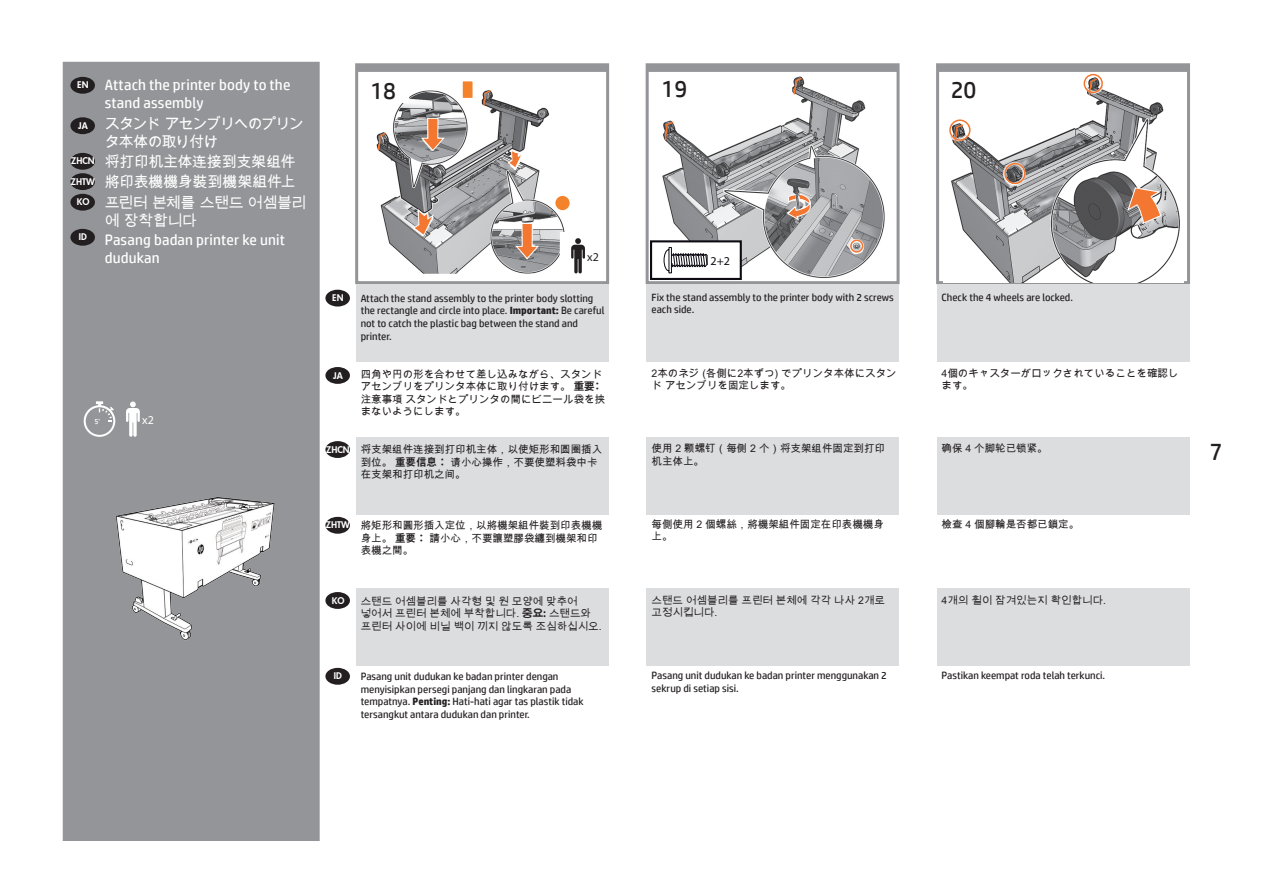
<style>
.page{position:relative;width:1266px;height:890px;background:#fff}
.page>*{position:absolute;margin:0;border:0;box-sizing:border-box;transform-origin:0 0}
.t1{font:24px "HP Simplified";color:#231f20}
.t2{font:15px/18px "HP Simplified";letter-spacing:.01em;color:#fff}
.t3{font:15px/20.1px "Arial Unicode MS";letter-spacing:-.04em;color:#fff}
.t4{font:15px/18px "Arial Unicode MS";letter-spacing:-.08em;color:#fff}
.t5{font:12px "Myriad Pro";color:#0d0a12}
.t6{font:12px "Myriad Pro";color:#fff}
.t7{font:12px "Myriad Pro";color:#231f20}
.t8{font:10.5px/12.6px "HP Simplified";color:#231f20}
.t9{font:10.5px/12.6px "Arial Unicode MS";color:#231f20}
.t10{font:9px "Futura Hv";color:#fff}
.t11{font:7.5px "HP Simplified";color:#fff}
.s1{font-weight:700}
.s2{font-family:"Koz Go Pro";font-weight:700}
.s3{font-family:"Adobe Gothic Std";font-weight:700}
</style>
<div class="page">
<div style="left:357px;top:65px;width:251px;height:217px;background:#939598"></div>
<div style="left:357px;top:72px;width:251px;height:210px;background:#fff"></div>
<div style="left:355px;top:63px;width:254px;height:221px;border:3px solid #939598"></div>
<div style="left:647px;top:65px;width:251px;height:217px;background:#939598"></div>
<div style="left:648px;top:72px;width:250px;height:210px;background:#fff"></div>
<div style="left:646px;top:63px;width:253px;height:221px;border:3px solid #939598"></div>
<div style="left:937px;top:65px;width:251px;height:217px;background:#939598"></div>
<div style="left:938px;top:72px;width:250px;height:210px;background:#fff"></div>
<div style="left:936px;top:63px;width:254px;height:221px;border:3px solid #939598"></div>
<div style="left:63px;top:62px;width:257px;height:778px;background:#939598"></div>
<svg style="left:126px;top:401px;width:14px;height:35px"></svg>
<svg style="left:84px;top:401px;width:31px;height:35px"></svg>
<img style="left:376px;top:90px;width:189px;height:184px">
<img style="left:662px;top:79px;width:223px;height:199px">
<svg style="left:571px;top:238px;width:14px;height:35px"></svg>
<img style="left:944px;top:77px;width:239px;height:206px">
<svg style="left:662px;top:79px;width:38px;height:23px"></svg>
<div style="left:554px;top:195px;width:16px;height:16px;background:#f4822b;border-radius:50%"></div>
<div style="left:554px;top:194px;width:17px;height:18px;border:2px solid #fff;border-radius:50%"></div>
<div style="left:461px;top:80px;width:13px;height:19px;background:#f4822b;border:2px solid #fff"></div>
<img style="left:116px;top:497px;width:159px;height:143px">
<div style="left:949px;top:119px;width:21px;height:22px;border:2px solid #f37730;border-radius:50%"></div>
<div style="left:1004px;top:163px;width:21px;height:21px;border:2px solid #f37730;border-radius:50%"></div>
<div style="left:1083px;top:74px;width:20px;height:19px;border:2px solid #f37730;border-radius:50%"></div>
<div style="left:647px;top:284px;width:252px;height:77px;background:#dcdddf"></div>
<div style="left:356px;top:284px;width:252px;height:77px;background:#dcdddf"></div>
<div style="left:937px;top:284px;width:253px;height:77px;background:#dcdddf"></div>
<div style="left:647px;top:437px;width:252px;height:77px;background:#dcdddf"></div>
<div style="left:356px;top:437px;width:252px;height:77px;background:#dcdddf"></div>
<div style="left:937px;top:437px;width:253px;height:77px;background:#dcdddf"></div>
<div style="left:647px;top:588px;width:252px;height:77px;background:#dcdddf"></div>
<div style="left:356px;top:588px;width:252px;height:77px;background:#dcdddf"></div>
<div style="left:937px;top:588px;width:253px;height:77px;background:#dcdddf"></div>
<div style="left:325px;top:289px;width:25px;height:17px;background:#231f20;border-radius:50%"></div>
<div style="left:325px;top:367px;width:25px;height:16px;background:#231f20;border-radius:50%"></div>
<div style="left:325px;top:441px;width:25px;height:17px;background:#231f20;border-radius:50%"></div>
<div style="left:325px;top:516px;width:25px;height:17px;background:#231f20;border-radius:50%"></div>
<div style="left:325px;top:591px;width:25px;height:17px;background:#231f20;border-radius:50%"></div>
<div style="left:325px;top:667px;width:25px;height:17px;background:#231f20;border-radius:50%"></div>
<div style="left:70px;top:77px;width:25px;height:17px;background:#231f20;border-radius:50%"></div>
<div style="left:70px;top:117px;width:25px;height:17px;background:#231f20;border-radius:50%"></div>
<div style="left:70px;top:153px;width:25px;height:17px;background:#231f20;border-radius:50%"></div>
<div style="left:70px;top:173px;width:25px;height:17px;background:#231f20;border-radius:50%"></div>
<div style="left:70px;top:194px;width:25px;height:16px;background:#231f20;border-radius:50%"></div>
<div style="left:70px;top:229px;width:25px;height:16px;background:#231f20;border-radius:50%"></div>
<svg style="left:376px;top:90px;width:38px;height:14px"></svg>
<svg style="left:944px;top:77px;width:47px;height:26px"></svg>
<svg style="left:515px;top:222px;width:24px;height:37px"></svg>
<svg style="left:420px;top:117px;width:25px;height:34px"></svg>
<svg style="left:412px;top:198px;width:23px;height:46px"></svg>
<svg style="left:507px;top:142px;width:16px;height:32px"></svg>
<div style="left:850px;top:239px;width:13px;height:13px;border:2px solid #f37730;border-radius:50%"></div>
<svg style="left:1126px;top:187px;width:36px;height:37px"></svg>
<svg style="left:786px;top:193px;width:29px;height:28px"></svg>
<svg style="left:664px;top:120px;width:11px;height:21px"></svg>
<svg style="left:954px;top:123px;width:11px;height:21px"></svg>
<svg style="left:377px;top:131px;width:10px;height:20px"></svg>
<svg style="left:793px;top:76px;width:10px;height:20px"></svg>
<svg style="left:1088px;top:77px;width:11px;height:19px"></svg>
<svg style="left:483px;top:90px;width:9px;height:16px"></svg>
<div style="left:651px;top:241px;width:90px;height:38px;background:#fff"></div>
<div style="left:650px;top:240px;width:92px;height:40px;border:2px solid #0d0a12"></div>
<svg style="left:663px;top:247px;width:45px;height:26px"></svg>
<p class="t10" style="left:77px;top:79px;width:13px">EN</p>
<p class="t10" style="left:78px;top:119px;width:11px">JA</p>
<p class="t10" style="left:71px;top:155px;width:25px">ZHCN</p>
<p class="t10" style="left:71px;top:175px;width:26px">ZHTW</p>
<p class="t10" style="left:77px;top:196px;width:14px">KO</p>
<p class="t10" style="left:79px;top:231px;width:10px">ID</p>
<h2 class="t2" style="left:105px;top:76px;width:187px">Attach the printer body to the stand assembly</h2>
<h2 class="t4" style="left:105px;top:114px;width:201px">スタンド アセンブリへのプリンタ本体の取り付け</h2>
<h2 class="t3" style="left:105px;top:152px;width:203px">将打印机主体连接到支架组件將印表機機身裝到機架組件上프린터 본체를 스탠드 어셈블리</h2>
<h2 class="t3" style="left:105px;top:210px;width:94px">에 장착합니다</h2>
<h2 class="t2" style="left:105px;top:231px;width:182px">Pasang badan printer ke unit dudukan</h2>
<p class="t11" style="left:95px;top:417px;width:7px">5’</p>
<p class="t6" style="left:142px;top:412px;width:13px">x2</p>
<h1 class="t1" style="left:662px;top:75px;width:27px">19</h1>
<h1 class="t1" style="left:370px;top:77px;width:27px">18</h1>
<h1 class="t1" style="left:951px;top:75px;width:27px">20</h1>
<p class="t7" style="left:587px;top:249px;width:13px">x2</p>
<p class="t5" style="left:710px;top:253px;width:21px">2+2</p>
<p class="t10" style="left:332px;top:292px;width:13px">EN</p>
<p class="t10" style="left:333px;top:369px;width:11px">JA</p>
<p class="t10" style="left:326px;top:443px;width:25px">ZHCN</p>
<p class="t8" style="left:361px;top:292px;width:245px">Attach the stand assembly to the printer body slotting the rectangle and circle into place. <span class="s1">Important:</span> Be careful not to catch the plastic bag between the stand and printer.</p>
<p class="t9" style="left:361px;top:367px;width:246px">四角や円の形を合わせて差し込みながら、スタンドアセンブリをプリンタ本体に取り付けます。 <span class="s2">重要：</span>注意事項 スタンドとプリンタの間にビニール袋を挟まないようにします。</p>
<p class="t9" style="left:361px;top:443px;width:243px">将支架组件连接到打印机主体，以使矩形和圆圈插入到位。 <span class="s3">重要信息：</span> 请小心操作，不要使塑料袋中卡在支架和打印机之间。</p>
<p class="t8" style="left:652px;top:290px;width:244px">Fix the stand assembly to the printer body with 2 screws each side.</p>
<p class="t8" style="left:941px;top:291px;width:133px">Check the 4 wheels are locked.</p>
<p class="t9" style="left:652px;top:366px;width:247px">2本のネジ (各側に2本ずつ) でプリンタ本体にスタンド アセンブリを固定します。</p>
<p class="t9" style="left:941px;top:366px;width:238px">4個のキャスターがロックされていることを確認します。</p>
<p class="t9" style="left:652px;top:442px;width:235px">使用 2 颗螺钉（每侧 2 个）将支架组件固定到打印机主体上。</p>
<p class="t9" style="left:941px;top:442px;width:108px">确保 4 个脚轮已锁紧。</p>
<p class="t10" style="left:326px;top:518px;width:26px">ZHTW</p>
<p class="t9" style="left:361px;top:518px;width:243px">將矩形和圓形插入定位，以將機架組件裝到印表機機身上。 <span class="s3">重要：</span> 請小心，不要讓塑膠袋纏到機架和印表機之間。</p>
<p class="t9" style="left:652px;top:517px;width:234px">每側使用 2 個螺絲，將機架組件固定在印表機機身上。</p>
<p class="t9" style="left:941px;top:517px;width:139px">檢查 4 個腳輪是否都已鎖定。</p>
<p class="t10" style="left:332px;top:594px;width:14px">KO</p>
<p class="t9" style="left:361px;top:594px;width:242px">스탠드 어셈블리를 사각형 및 원 모양에 맞추어 넣어서 프린터 본체에 부착합니다. <span class="s3">중요:</span> 스탠드와 프린터 사이에 비닐 백이 끼지 않도록 조심하십시오.</p>
<p class="t9" style="left:652px;top:593px;width:235px">스탠드 어셈블리를 프린터 본체에 각각 나사 2개로 고정시킵니다.</p>
<p class="t9" style="left:941px;top:593px;width:166px">4개의 휠이 잠겨있는지 확인합니다.</p>
<p class="t10" style="left:334px;top:669px;width:10px">ID</p>
<p class="t8" style="left:361px;top:670px;width:224px">Pasang unit dudukan ke badan printer dengan menyisipkan persegi panjang dan lingkaran pada tempatnya. <span class="s1">Penting:</span> Hati-hati agar tas plastik tidak tersangkut antara dudukan dan printer.</p>
<p class="t8" style="left:652px;top:668px;width:237px">Pasang unit dudukan ke badan printer menggunakan 2 sekrup di setiap sisi.</p>
<p class="t8" style="left:941px;top:669px;width:165px">Pastikan keempat roda telah terkunci.</p>
<h1 class="t1" style="left:1210px;top:437px;width:14px">7</h1>
</div>
